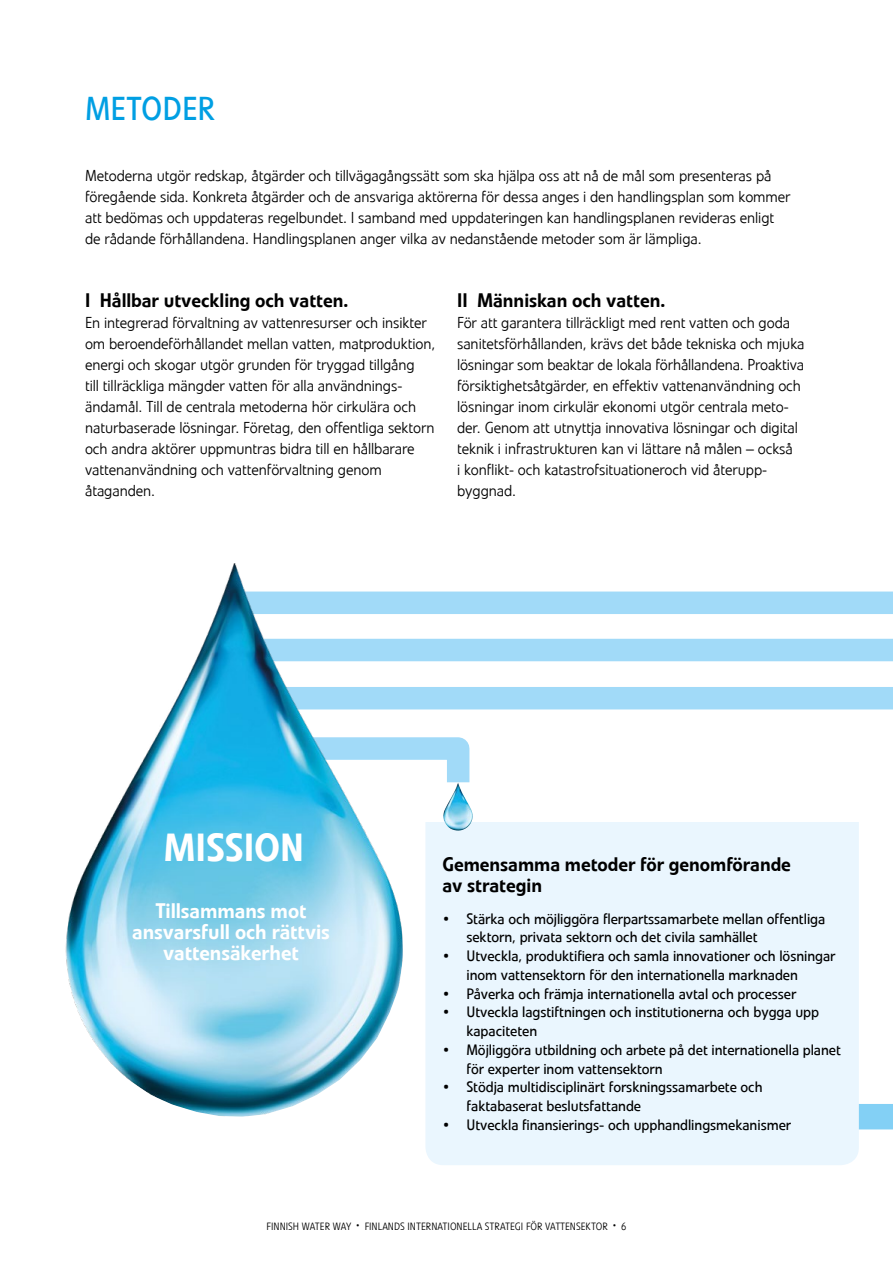
<style>
.page{position:relative;width:893px;height:1263px;background:#fff}
.page>*{position:absolute;margin:0;border:0;box-sizing:border-box;transform-origin:0 0}
.väliotsikko{font:500 39px "Veto Com";letter-spacing:-.005em;color:#fff}
.t1{font:33px "Veto Com";color:#009fe3}
.väliotsikko-2{font:500 21px/21px "Veto Com";letter-spacing:-.005em;color:#fff;text-align:center}
.väliotsikko-3{font:500 19.5px/21px "Veto Com";letter-spacing:-.005em;color:#000}
.Leipis__mammy{font:300 15.75px/21px "Veto Com";letter-spacing:-.005em;color:#000}
.t2{font:15px/18.8px "Veto Com";letter-spacing:-.005em;color:#000}
.t3{font:300 10.5px "Veto Com";color:#000}
.s1{font-weight:700}
</style>
<div class="page">
<div style="left:403px;top:591px;width:490px;height:23px;background:#a1daf8"></div>
<svg style="left:403px;top:638px;width:490px;height:24px;background:#a6dcf8"></svg>
<div style="left:403px;top:687px;width:490px;height:23px;background:#a1daf8"></div>
<svg style="left:403px;top:737px;width:67px;height:45px"></svg>
<img style="left:65px;top:563px;width:338px;height:554px">
<div style="left:825px;top:1104px;width:68px;height:25px;background:#83d0f5"></div>
<div style="left:425px;top:822px;width:434px;height:343px;background:#eaf6fe"></div>
<img style="left:443px;top:782px;width:30px;height:49px">
<p class="t1" style="left:85px;top:89px;width:132px">METODER</p>
<p class="Leipis__mammy" style="left:85px;top:165px;width:707px">Metoderna utgör redskap, åtgärder och tillvägagångssätt som ska hjälpa oss att nå de mål som presenteras på föregående sida. Konkreta åtgärder och de ansvariga aktörerna för dessa anges i den handlingsplan som kommer att bedömas och uppdateras regelbundet. I samband med uppdateringen kan handlingsplanen revideras enligt de rådande förhållandena. Handlingsplanen anger vilka av nedanstående metoder som är lämpliga.</p>
<p class="väliotsikko-3" style="left:85px;top:290px;width:265px">I Hållbar utveckling och vatten.</p>
<p class="Leipis__mammy" style="left:85px;top:312px;width:352px">En integrerad förvaltning av vattenresurser och insikter om beroendeförhållandet mellan vatten, matproduktion, energi och skogar utgör grunden för tryggad tillgång<br>till tillräckliga mängder vatten för alla användnings&shy;ändamål. Till de centrala metoderna hör cirkulära och naturbaserade lösningar. Företag, den offentliga sektorn och andra aktörer uppmuntras bidra till en hållbarare vattenanvändning och vattenförvaltning genom åtaganden.</p>
<p class="väliotsikko-3" style="left:457px;top:290px;width:210px">II Människan och vatten.</p>
<p class="Leipis__mammy" style="left:457px;top:312px;width:349px">För att garantera tillräckligt med rent vatten och goda sanitetsförhållanden, krävs det både tekniska och mjuka lösningar som beaktar de lokala förhållandena. Proaktiva försiktighetsåtgärder, en effektiv vattenanvändning och lösningar inom cirkulär ekonomi utgör centrala meto&shy;der. Genom att utnyttja innovativa lösningar och digital teknik i infrastrukturen kan vi lättare nå målen – också<br>i konflikt- och katastrofsituationeroch vid återupp&shy;byggnad.</p>
<p class="väliotsikko" style="left:163px;top:823px;width:142px">MISSION</p>
<p class="väliotsikko-2" style="left:132px;top:901px;width:199px">Tillsammans mot ansvarsfull och rättvis vattensäkerhet</p>
<p class="väliotsikko-3" style="left:442px;top:854px;width:350px">Gemensamma metoder för genomförande av strategin</p>
<p class="t2" style="left:466px;top:909px;width:360px;text-indent:-24px">• Stärka och möjliggöra flerpartssamarbete mellan offentliga sektorn, privata sektorn och det civila samhället</p>
<p class="t2" style="left:466px;top:947px;width:371px;text-indent:-24px">• Utveckla, produktifiera och samla innovationer och lösningar inom vattensektorn för den internationella marknaden</p>
<p class="t2" style="left:442px;top:984px;width:356px">• Påverka och främja internationella avtal och processer</p>
<p class="t2" style="left:466px;top:1003px;width:354px;text-indent:-24px">• Utveckla lagstiftningen och institutionerna och bygga upp kapaciteten</p>
<p class="t2" style="left:466px;top:1040px;width:376px;text-indent:-24px">• Möjliggöra utbildning och arbete på det internationella planet för experter inom vattensektorn</p>
<p class="t2" style="left:466px;top:1078px;width:298px;text-indent:-24px">• Stödja multidisciplinärt forskningssamarbete och faktabaserat beslutsfattande</p>
<p class="t2" style="left:442px;top:1115px;width:350px">• Utveckla finansierings- och upphandlingsmekanismer</p>
<p class="t3" style="left:267px;top:1220px;width:361px">FINNISH WATER WAY <span class="s1">·</span> FINLANDS INTERNATIONELLA STRATEGI FÖR VATTENSEKTOR <span class="s1">·</span> 6</p>
</div>
